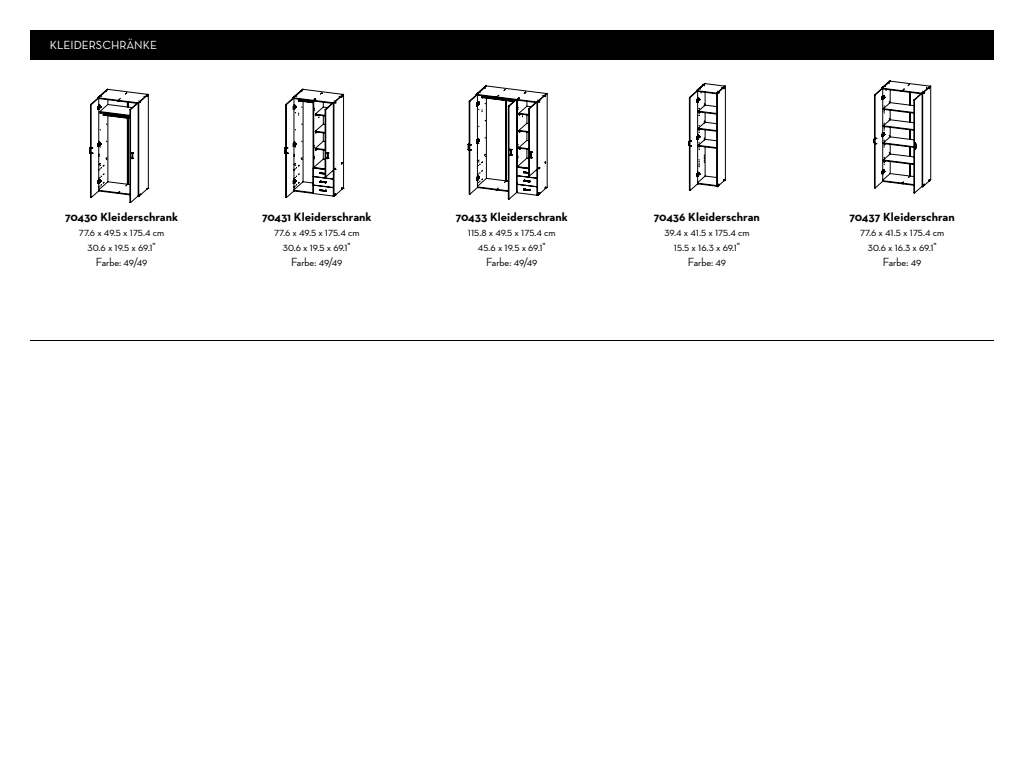
<style>
.page{position:relative;width:1024px;height:768px;background:#fff}
.page>*{position:absolute;margin:0;border:0;box-sizing:border-box;transform-origin:0 0}
.t1{font:500 12px/15px "Neutraface 2 Display";color:#000;text-align:center}
.t2{font:700 12px "Neutraface Text";color:#000}
.t3{font:12px "Neutraface Text";color:#fff}
</style>
<div class="page">
<svg style="left:89px;top:89px;width:60px;height:114px"></svg>
<svg style="left:284px;top:89px;width:60px;height:109px"></svg>
<svg style="left:468px;top:85px;width:80px;height:115px"></svg>
<svg style="left:688px;top:83px;width:38px;height:108px"></svg>
<svg style="left:873px;top:80px;width:58px;height:114px"></svg>
<div style="left:30px;top:30px;width:964px;height:30px;background:#000"></div>
<hr style="left:30px;top:340px;width:964px;height:1px;background:#000">
<p class="t3" style="left:50px;top:37px;width:109px">KLEIDERSCHRÄNKE</p>
<p class="t2" style="left:65px;top:210px;width:114px">70430 Kleiderschrank</p>
<p class="t1" style="left:79px;top:225px;width:87px">77.6 x 49.5 x 175.4 cm<br>30.6 x 19.5 x 69.1"<br>Farbe: 49/49</p>
<p class="t2" style="left:262px;top:210px;width:111px">70431 Kleiderschrank</p>
<p class="t1" style="left:274px;top:225px;width:87px">77.6 x 49.5 x 175.4 cm<br>30.6 x 19.5 x 69.1"<br>Farbe: 49/49</p>
<p class="t2" style="left:456px;top:210px;width:113px">70433 Kleiderschrank</p>
<p class="t1" style="left:468px;top:225px;width:89px">115.8 x 49.5 x 175.4 cm<br>45.6 x 19.5 x 69.1"<br>Farbe: 49/49</p>
<p class="t2" style="left:654px;top:210px;width:108px">70436 Kleiderschran</p>
<p class="t1" style="left:664px;top:225px;width:87px">39.4 x 41.5 x 175.4 cm<br>15.5 x 16.3 x 69.1"<br>Farbe: 49</p>
<p class="t2" style="left:849px;top:210px;width:107px">70437 Kleiderschran</p>
<p class="t1" style="left:860px;top:225px;width:86px">77.6 x 41.5 x 175.4 cm<br>30.6 x 16.3 x 69.1"<br>Farbe: 49</p>
</div>
